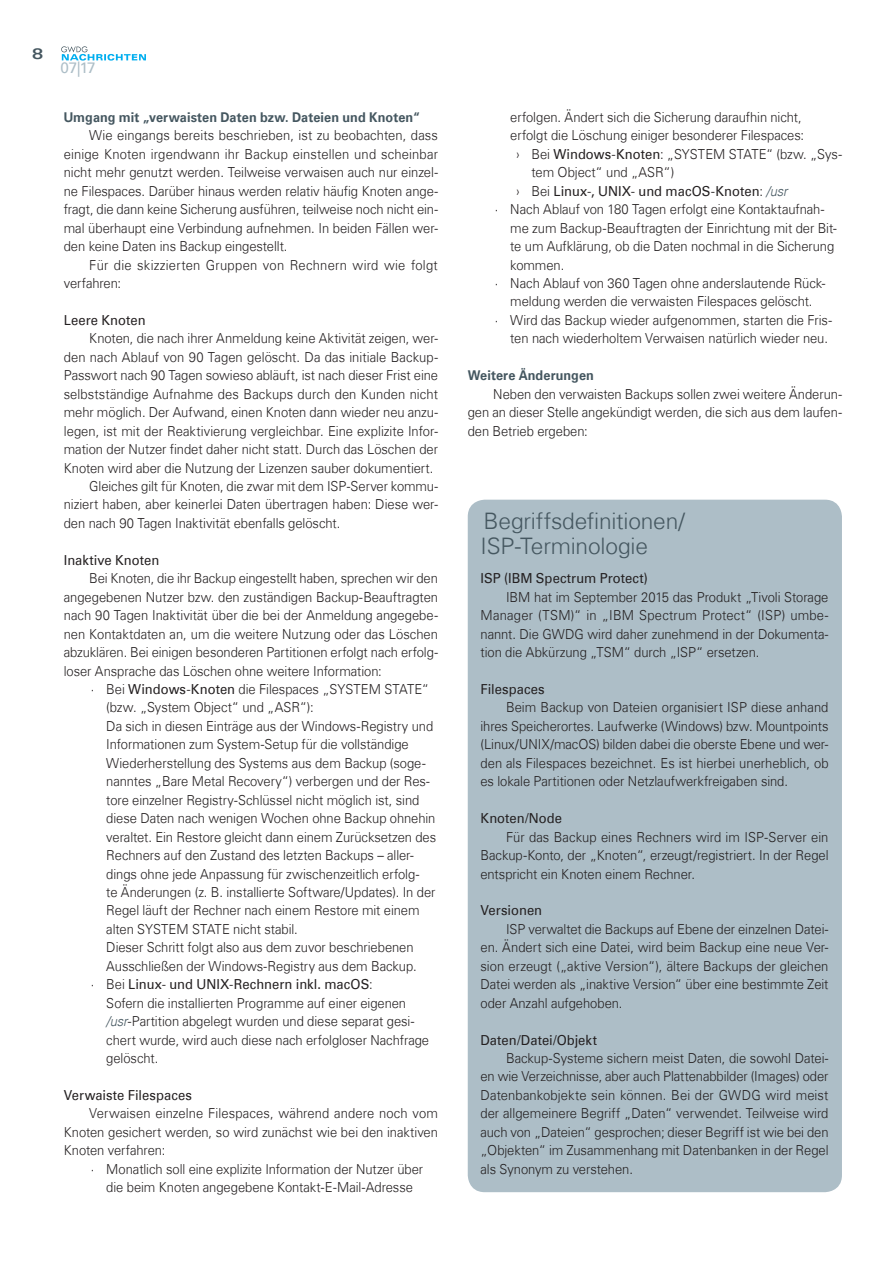
<style>
.page{position:relative;width:893px;height:1263px;background:#fff}
.page>*{position:absolute;margin:0;border:0;box-sizing:border-box;transform-origin:0 0}
.t1{font:300 22.8px/24.9px "Univers Com 45";letter-spacing:-.01em;color:#455760}
.t2{font:15.3px "Univers Com 55 Roman";color:#adbec7}
.t3{font:15px "Univers Com 63 Bold Ext";color:#455760}
.t4{font:300 13.8px/18.5px "Univers Com 45";letter-spacing:-.005em;color:#231f20;text-align:justify;scale:.94 1}
.t5{font:13.8px "Univers Com 55 Roman";letter-spacing:.005em;color:#231f20;scale:.94 1}
.t6{font:300 13.8px/18.5px "Univers Com 45";letter-spacing:.015em;color:#231f20;scale:.94 1}
.t7{font:700 13.5px "Univers Com 65";letter-spacing:.01em;color:#455760;scale:.94 1}
.s1{font-family:"Univers Com 55 Roman";font-weight:400}
.s2{font-family:"Univers Com 45";font-weight:300}
.s3{font-style:italic;color:#455760}
.s4{font-family:"Univers Com 45";font-weight:300;font-style:italic;color:#455760}
</style>
<div class="page">
<svg style="left:61px;top:46px;width:85px;height:15px"></svg>
<div style="left:468px;top:500px;width:374px;height:692px;background:#adbec7;border-radius:17px"></div>
<p class="t3" style="left:32px;top:45px;width:13px">8</p>
<p class="t2" style="left:61px;top:58px;width:37px">07|17</p>
<p class="t7" style="left:64px;top:109px;width:381px">Umgang mit „verwaisten Daten bzw. Dateien und Knoten“</p>
<p class="t4" style="left:64px;top:126px;width:400px;text-indent:26px">Wie eingangs bereits beschrieben, ist zu beobachten, dass einige Knoten irgendwann ihr Backup einstellen und scheinbar nicht mehr genutzt werden. Teilweise verwaisen auch nur einzel&shy;ne Filespaces. Darüber hinaus werden relativ häufig Knoten ange&shy;fragt, die dann keine Sicherung ausführen, teilweise noch nicht ein&shy;mal überhaupt eine Verbindung aufnehmen. In beiden Fällen wer&shy;den keine Daten ins Backup eingestellt.</p>
<p class="t6" style="left:64px;top:255px;width:400px;text-indent:26px">Für die skizzierten Gruppen von Rechnern wird wie folgt verfahren:</p>
<p class="t5" style="left:64px;top:312px;width:89px">Leere Knoten</p>
<p class="t4" style="left:89px;top:329px;width:372px">Knoten, die nach ihrer Anmeldung keine Aktivität zeigen, wer-</p>
<p class="t4" style="left:64px;top:348px;width:400px">den nach Ablauf von 90 Tagen gelöscht. Da das initiale Backup-</p>
<p class="t4" style="left:64px;top:366px;width:400px">Passwort nach 90 Tagen sowieso abläuft, ist nach dieser Frist eine</p>
<p class="t4" style="left:64px;top:385px;width:400px">selbstständige Aufnahme des Backups durch den Kunden nicht</p>
<p class="t4" style="left:64px;top:403px;width:400px">mehr möglich. Der Aufwand, einen Knoten dann wieder neu anzu-</p>
<p class="t4" style="left:64px;top:421px;width:400px">legen, ist mit der Reaktivierung vergleichbar. Eine explizite Infor-</p>
<p class="t4" style="left:64px;top:440px;width:400px">mation der Nutzer findet daher nicht statt. Durch das Löschen der</p>
<p class="t4" style="left:64px;top:458px;width:395px">Knoten wird aber die Nutzung der Lizenzen sauber dokumentiert.</p>
<p class="t4" style="left:89px;top:477px;width:372px">Gleiches gilt für Knoten, die zwar mit dem ISP-Server kommu-</p>
<p class="t4" style="left:64px;top:495px;width:400px">niziert haben, aber keinerlei Daten übertragen haben: Diese wer-</p>
<p class="t4" style="left:64px;top:514px;width:296px">den nach 90 Tagen Inaktivität ebenfalls gelöscht.</p>
<p class="t5" style="left:64px;top:552px;width:103px">Inaktive Knoten</p>
<p class="t4" style="left:64px;top:569px;width:400px;text-indent:26px">Bei Knoten, die ihr Backup eingestellt haben, sprechen wir den angegebenen Nutzer bzw. den zuständigen Backup-Beauftragten nach 90 Tagen Inaktivität über die bei der Anmeldung angegebe&shy;nen Kontaktdaten an, um die weitere Nutzung oder das Löschen abzuklären. Bei einigen besonderen Partitionen erfolgt nach erfolg&shy;loser Ansprache das Löschen ohne weitere Information:</p>
<p class="t4" style="left:106px;top:680px;width:352px;text-align:left;text-indent:-16px">· Bei <span class="s1">Windows-Knoten</span> die Filespaces „SYSTEM STATE“ (bzw. „System Object“ und „ASR“):<br>Da sich in diesen Einträge aus der Windows-Registry und Informationen zum System-Setup für die vollständige Wiederherstellung des Systems aus dem Backup (soge&shy;nanntes „Bare Metal Recovery“) verbergen und der Res&shy;tore einzelner Registry-Schlüssel nicht möglich ist, sind diese Daten nach wenigen Wochen ohne Backup ohnehin veraltet. Ein Restore gleicht dann einem Zurücksetzen des Rechners auf den Zustand des letzten Backups – aller&shy;dings ohne jede Anpassung für zwischenzeitlich erfolg-<br>te Änderungen (z. B. installierte Software/Updates). In der Regel läuft der Rechner nach einem Restore mit einem alten SYSTEM STATE nicht stabil.<br>Dieser Schritt folgt also aus dem zuvor beschriebenen Ausschließen der Windows-Registry aus dem Backup.</p>
<p class="t5" style="left:91px;top:976px;width:301px"><span class="s2">· Bei</span> Linux- und UNIX-Rechnern inkl. macOS<span class="s2">:</span></p>
<p class="t4" style="left:106px;top:993px;width:345px;text-align:left">Sofern die installierten Programme auf einer eigenen <span class="s3">/usr</span>-Partition abgelegt wurden und diese separat gesi&shy;chert wurde, wird auch diese nach erfolgloser Nachfrage gelöscht.</p>
<p class="t5" style="left:64px;top:1087px;width:138px">Verwaiste Filespaces</p>
<p class="t4" style="left:64px;top:1104px;width:400px;text-indent:26px">Verwaisen einzelne Filespaces, während andere noch vom Knoten gesichert werden, so wird zunächst wie bei den inaktiven Knoten verfahren:</p>
<p class="t4" style="left:91px;top:1159px;width:355px;text-align:center">· Monatlich soll eine explizite Information der Nutzer über die beim Knoten angegebene Kontakt-E-Mail-Adresse</p>
<p class="t4" style="left:510px;top:108px;width:312px">erfolgen. Ändert sich die Sicherung daraufhin nicht,</p>
<p class="t4" style="left:510px;top:126px;width:314px">erfolgt die Löschung einiger besonderer Filespaces:</p>
<p class="t4" style="left:516px;top:145px;width:348px">› Bei <span class="s1">Windows-Knoten</span>: „SYSTEM STATE“ (bzw. „Sys-</p>
<p class="t4" style="left:531px;top:163px;width:153px">tem Object“ und „ASR“)</p>
<p class="t5" style="left:516px;top:183px;width:290px"><span class="s2">› Bei</span> Linux-, UNIX- und macOS-Knoten<span class="s2">:</span> <span class="s4">/usr</span></p>
<p class="t4" style="left:495px;top:200px;width:352px">· Nach Ablauf von 180 Tagen erfolgt eine Kontaktaufnah-</p>
<p class="t4" style="left:510px;top:219px;width:349px">me zum Backup-Beauftragten der Einrichtung mit der Bit-</p>
<p class="t4" style="left:510px;top:237px;width:346px">te um Aufklärung, ob die Daten nochmal in die Sicherung</p>
<p class="t4" style="left:510px;top:255px;width:59px">kommen.</p>
<p class="t4" style="left:495px;top:274px;width:353px">· Nach Ablauf von 360 Tagen ohne anderslautende Rück-</p>
<p class="t4" style="left:510px;top:292px;width:323px">meldung werden die verwaisten Filespaces gelöscht.</p>
<p class="t4" style="left:495px;top:311px;width:360px">· Wird das Backup wieder aufgenommen, starten die Fris-</p>
<p class="t4" style="left:510px;top:329px;width:339px">ten nach wiederholtem Verwaisen natürlich wieder neu.</p>
<p class="t7" style="left:468px;top:367px;width:136px">Weitere Änderungen</p>
<p class="t4" style="left:468px;top:385px;width:400px;text-indent:26px">Neben den verwaisten Backups sollen zwei weitere Änderun&shy;gen an dieser Stelle angekündigt werden, die sich aus dem laufen&shy;den Betrieb ergeben:</p>
<h1 class="t1" style="left:480px;top:508px;width:206px">Begriffsdefinitionen/<br>ISP-Terminologie</h1>
<p class="t5" style="left:480px;top:570px;width:180px">ISP (IBM Spectrum Protect)</p>
<p class="t4" style="left:480px;top:588px;width:372px;text-indent:26px">IBM hat im September 2015 das Produkt „Tivoli Storage Manager (TSM)“ in „IBM Spectrum Protect“ (ISP) umbe&shy;nannt. Die GWDG wird daher zunehmend in der Dokumenta&shy;tion die Abkürzung „TSM“ durch „ISP“ ersetzen.</p>
<p class="t5" style="left:480px;top:681px;width:70px">Filespaces</p>
<p class="t4" style="left:480px;top:698px;width:372px;text-indent:26px">Beim Backup von Dateien organisiert ISP diese anhand ihres Speicherortes. Laufwerke (Windows) bzw. Mountpoints (Linux/UNIX/macOS) bilden dabei die oberste Ebene und wer&shy;den als Filespaces bezeichnet. Es ist hierbei unerheblich, ob es lokale Partitionen oder Netzlaufwerkfreigaben sind.</p>
<p class="t5" style="left:480px;top:810px;width:88px">Knoten/Node</p>
<p class="t4" style="left:480px;top:827px;width:372px;text-indent:26px">Für das Backup eines Rechners wird im ISP-Server ein Backup-Konto, der „Knoten“, erzeugt/registriert. In der Regel entspricht ein Knoten einem Rechner.</p>
<p class="t5" style="left:480px;top:902px;width:67px">Versionen</p>
<p class="t4" style="left:480px;top:920px;width:372px;text-indent:26px">ISP verwaltet die Backups auf Ebene der einzelnen Datei&shy;en. Ändert sich eine Datei, wird beim Backup eine neue Ver&shy;sion erzeugt („aktive Version“), ältere Backups der gleichen Datei werden als „inaktive Version“ über eine bestimmte Zeit oder Anzahl aufgehoben.</p>
<p class="t5" style="left:480px;top:1031px;width:125px">Daten/Datei/Objekt</p>
<p class="t4" style="left:480px;top:1049px;width:372px;text-indent:26px">Backup-Systeme sichern meist Daten, die sowohl Datei&shy;en wie Verzeichnisse, aber auch Plattenabbilder (Images) oder Datenbankobjekte sein können. Bei der GWDG wird meist der allgemeinere Begriff „Daten“ verwendet. Teilweise wird auch von „Dateien“ gesprochen; dieser Begriff ist wie bei den „Objekten“ im Zusammenhang mit Datenbanken in der Regel als Synonym zu verstehen.</p>
</div>
